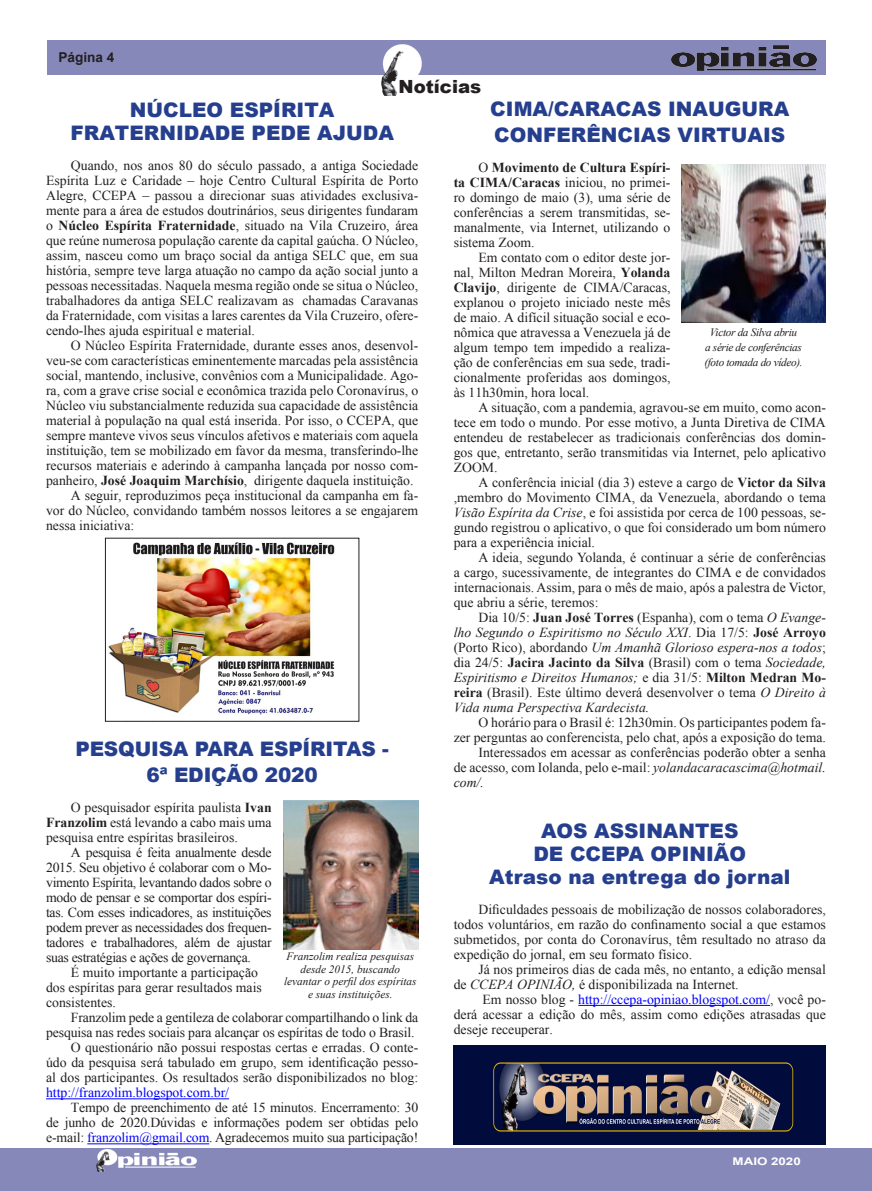
<style>
.page{position:relative;width:872px;height:1191px;background:#fff}
.page>*{position:absolute;margin:0;border:0;box-sizing:border-box;transform-origin:0 0}
.TITULOS_NOTICIAS{font:900 20px/23px "Arial";color:#253f8e;text-align:center}
.t1{font:900 18.12px "Arial";color:#231f20}
.Default{font:13.75px/15px "Times New Roman";color:#231f20;text-align:justify}
.t2{font:italic 13.75px/15px "Times New Roman";color:#231f20;text-align:justify}
.t3{font:700 13.62px "Arial";color:#231f20}
.LEGENDASSS{font:italic 11.25px/12.5px "Times New Roman";color:#231f20;text-align:center}
.LEGENDASSS-2{font:italic 11.25px/15px "Times New Roman";letter-spacing:-.03em;color:#231f20;text-align:center}
.t4{font:700 10.62px "Arial";color:#fff;scale:1.26 1}
.s1{font-weight:700}
.s2{color:#00f}
.s3{font-style:italic}
.s4{font-style:normal}
.s5{font-weight:700;font-style:normal}
</style>
<div class="page">
<div style="left:862px;top:1148px;width:10px;height:43px;background:#8688ba"></div>
<div style="left:47px;top:40px;width:779px;height:35px;background:#8688ba"></div>
<img style="left:671px;top:45px;width:145px;height:26px">
<img style="left:382px;top:45px;width:40px;height:50px">
<div style="left:0;top:1148px;width:863px;height:43px;background:#8688ba"></div>
<img style="left:97px;top:1149px;width:100px;height:22px">
<hr style="left:46px;top:1098px;width:183px;height:1px;background:#00f">
<hr style="left:87px;top:1143px;width:122px;height:1px;background:#00f">
<hr style="left:578px;top:1005px;width:192px;height:1px;background:#00f">
<img style="left:283px;top:800px;width:135px;height:149px">
<img style="left:681px;top:164px;width:145px;height:158px">
<img style="left:454px;top:1045px;width:372px;height:99px">
<img style="left:108px;top:542px;width:227px;height:173px">
<p class="t3" style="left:58px;top:49px;width:57px">Página 4</p>
<p class="t1" style="left:398px;top:73px;width:84px">Notícias</p>
<p class="TITULOS_NOTICIAS" style="left:70px;top:98px;width:325px">NÚCLEO ESPÍRITA<br>FRATERNIDADE PEDE AJUDA</p>
<p class="Default" style="left:46px;top:157px;width:374px;text-indent:25px">Quando, nos anos 80 do século passado, a antiga Sociedade Espírita Luz e Caridade – hoje Centro Cultural Espírita de Porto Alegre, CCEPA – passou a direcionar suas atividades exclusiva&shy;mente para a área de estudos doutrinários, seus dirigentes fundaram o <span class="s1">Núcleo Espírita Fraternidade</span>, situado na Vila Cruzeiro, área que reúne numerosa população carente da capital gaúcha. O Núcleo, assim, nasceu como um braço social da antiga SELC que, em sua história, sempre teve larga atuação no campo da ação social junto a pessoas necessitadas. Naquela mesma região onde se situa o Núcleo, trabalhadores da antiga SELC realizavam as chamadas Caravanas da Fraternidade, com visitas a lares carentes da Vila Cruzeiro, ofere&shy;cendo-lhes ajuda espiritual e material.</p>
<p class="Default" style="left:46px;top:337px;width:374px;text-indent:25px">O Núcleo Espírita Fraternidade, durante esses anos, desenvol&shy;veu-se com características eminentemente marcadas pela assistência social, mantendo, inclusive, convênios com a Municipalidade. Ago&shy;ra, com a grave crise social e econômica trazida pelo Coronavírus, o Núcleo viu substancialmente reduzida sua capacidade de assistência material à população na qual está inserida. Por isso, o CCEPA, que sempre manteve vivos seus vínculos afetivos e materiais com aquela instituição, tem se mobilizado em favor da mesma, transferindo-lhe recursos materiais e aderindo à campanha lançada por nosso com&shy;panheiro, <span class="s1">José Joaquim Marchísio</span>, dirigente daquela instituição.</p>
<p class="Default" style="left:46px;top:487px;width:374px;text-indent:25px">A seguir, reproduzimos peça institucional da campanha em fa&shy;vor do Núcleo, convidando também nossos leitores a se engajarem nessa iniciativa:</p>
<p class="TITULOS_NOTICIAS" style="left:75px;top:737px;width:315px">PESQUISA PARA ESPÍRITAS -</p>
<p class="TITULOS_NOTICIAS" style="left:147px;top:763px;width:172px">6ª EDIÇÃO 2020</p>
<p class="Default" style="left:46px;top:800px;width:227px;text-indent:25px">O pesquisador espírita paulista <span class="s1">Ivan Franzolim</span> está levando a cabo mais uma pesquisa entre espíritas brasileiros.</p>
<p class="Default" style="left:46px;top:845px;width:227px;text-indent:25px">A pesquisa é feita anualmente desde 2015. Seu objetivo é colaborar com o Mo&shy;vimento Espírita, levantando dados sobre o modo de pensar e se comportar dos espíri&shy;tas. Com esses indicadores, as instituições podem prever as necessidades dos frequen&shy;tadores e trabalhadores, além de ajustar suas estratégias e ações de governança.</p>
<p class="Default" style="left:46px;top:965px;width:217px;text-align:left;text-indent:25px">É muito importante a participação dos espíritas para gerar resultados mais consistentes.</p>
<p class="Default" style="left:46px;top:1010px;width:374px;text-align:right">Franzolim pede a gentileza de colaborar compartilhando o link da pesquisa nas redes sociais para alcançar os espíritas de todo o Brasil.</p>
<p class="Default" style="left:46px;top:1040px;width:374px;text-indent:25px">O questionário não possui respostas certas e erradas. O conte&shy;údo da pesquisa será tabulado em grupo, sem identificação pesso&shy;al dos participantes. Os resultados serão disponibilizados no blog: <span class="s2">http://franzolim.blogspot.com.br/</span></p>
<p class="Default" style="left:46px;top:1100px;width:374px;text-indent:25px">Tempo de preenchimento de até 15 minutos. Encerramento: 30 de junho de 2020.Dúvidas e informações podem ser obtidas pelo e-mail: <span class="s2">franzolim@gmail.com</span>. Agradecemos muito sua participação!</p>
<p class="LEGENDASSS" style="left:284px;top:950px;width:134px">Franzolim realiza pesquisas desde 2015, buscando levantar o perfil dos espíritas e suas instituições.</p>
<p class="TITULOS_NOTICIAS" style="left:490px;top:95px;width:300px;line-height:25.9px;text-align:left">CIMA/CARACAS INAUGURA<br>CONFERÊNCIAS VIRTUAIS</p>
<p class="Default" style="left:454px;top:159px;width:218px;text-indent:25px">O <span class="s1">Movimento de Cultura Espíri&shy;ta CIMA/Caracas</span> iniciou, no primei&shy;ro domingo de maio (3), uma série de conferências a serem transmitidas, se&shy;manalmente, via Internet, utilizando o sistema Zoom.</p>
<p class="Default" style="left:454px;top:249px;width:218px;text-indent:25px">Em contato com o editor deste jor&shy;nal, Milton Medran Moreira, <span class="s1">Yolanda Clavijo</span>, dirigente de CIMA/Caracas, explanou o projeto iniciado neste mês de maio. A difícil situação social e eco&shy;nômica que atravessa a Venezuela já de algum tempo tem impedido a realiza&shy;ção de conferências em sua sede, tradi&shy;cionalmente proferidas aos domingos, às 11h30min, hora local.</p>
<p class="Default" style="left:454px;top:399px;width:374px;text-indent:25px">A situação, com a pandemia, agravou-se em muito, como acon&shy;tece em todo o mundo. Por esse motivo, a Junta Diretiva de CIMA entendeu de restabelecer as tradicionais conferências dos domin&shy;gos que, entretanto, serão transmitidas via Internet, pelo aplicativo ZOOM.</p>
<p class="Default" style="left:454px;top:474px;width:374px;text-indent:25px">A conferência inicial (dia 3) esteve a cargo de <span class="s1">Victor da Silva </span>,membro do Movimento CIMA, da Venezuela, abordando o tema <span class="s3">Visão Espírita da Crise</span>, e foi assistida por cerca de 100 pessoas, se&shy;gundo registrou o aplicativo, o que foi considerado um bom número para a experiência inicial.</p>
<p class="Default" style="left:454px;top:549px;width:374px;text-indent:25px">A ideia, segundo Yolanda, é continuar a série de conferências a cargo, sucessivamente, de integrantes do CIMA e de convidados internacionais. Assim, para o mês de maio, após a palestra de Victor, que abriu a série, teremos:</p>
<p class="t2" style="left:454px;top:609px;width:374px;text-indent:25px"><span class="s4">Dia 10/5:</span> <span class="s5">Juan José Torres</span> <span class="s4">(Espanha), com o tema</span> O Evange&shy;lho Segundo o Espiritismo no Século XXI<span class="s4">. Dia 17/5:</span> <span class="s5">José Arroyo </span><span class="s4">(Porto Rico), abordando</span> Um Amanhã Glorioso espera-nos a todos<span class="s4">; dia 24/5:</span> <span class="s5">Jacira Jacinto da Silva</span> <span class="s4">(Brasil) com o tema</span> Sociedade, Espiritismo e Direitos Humanos; <span class="s4">e dia 31/5:</span> <span class="s5">Milton Medran Mo&shy;reira</span> <span class="s4">(Brasil). Este último deverá desenvolver o tema</span> O Direito à Vida numa Perspectiva Kardecista.</p>
<p class="Default" style="left:454px;top:714px;width:374px;text-align:right">O horário para o Brasil é: 12h30min. Os participantes podem fa-<br>zer perguntas ao conferencista, pelo chat, após a exposição do tema.</p>
<p class="Default" style="left:454px;top:744px;width:374px;text-indent:25px">Interessados em acessar as conferências poderão obter a senha de acesso, com Iolanda, pelo e-mail: <span class="s3">yolandacaracascima@hotmail. com/.</span></p>
<p class="TITULOS_NOTICIAS" style="left:541px;top:818px;width:199px">AOS ASSINANTES</p>
<p class="TITULOS_NOTICIAS" style="left:533px;top:841px;width:214px">DE CCEPA OPINIÃO</p>
<p class="TITULOS_NOTICIAS" style="left:489px;top:864px;width:303px">Atraso na entrega do jornal</p>
<p class="Default" style="left:454px;top:901px;width:374px;text-indent:25px">Dificuldades pessoais de mobilização de nossos colaboradores, todos voluntários, em razão do confinamento social a que estamos submetidos, por conta do Coronavírus, têm resultado no atraso da expedição do jornal, em seu formato físico.</p>
<p class="Default" style="left:454px;top:961px;width:374px;text-indent:25px">Já nos primeiros dias de cada mês, no entanto, a edição mensal de <span class="s3">CCEPA OPINIÃO,</span> é disponibilizada na Internet.</p>
<p class="Default" style="left:454px;top:991px;width:374px;text-indent:29px">Em nosso blog - <span class="s2">http://ccepa-opiniao.blogspot.com/</span>, você po&shy;derá acessar a edição do mês, assim como edições atrasadas que deseje receuperar.</p>
<p class="LEGENDASSS-2" style="left:704px;top:325px;width:100px">Victor da Silva abriu<br>a série de conferências (foto tomada do vídeo).</p>
<p class="t4" style="left:732px;top:1154px;width:56px">MAIO 2020</p>
</div>
